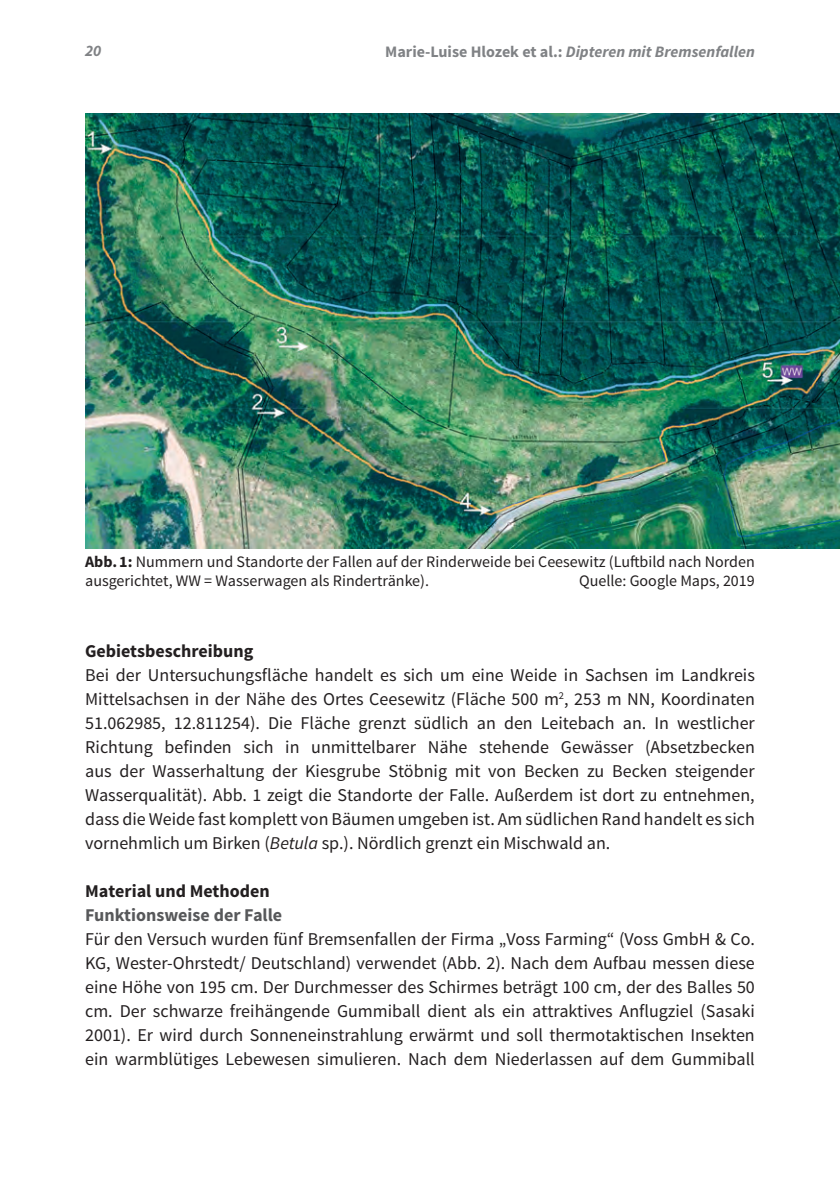
<style>
.page{position:relative;width:840px;height:1191px;background:#fff}
.page>*{position:absolute;margin:0;border:0;box-sizing:border-box;transform-origin:0 0}
.t1{font:18px/24px "Source Sans Pro";color:#231f20;text-align:justify}
.t2{font:700 18px "Source Sans Pro";color:#231f20}
.t3{font:700 18px "Source Sans Pro";color:#57585a}
.t4{font:16px/19.2px "Source Sans Pro";color:#231f20}
.t5{font:italic 700 16px "Source Sans Pro";color:#808285}
.s1{font-style:normal}
.s2{font-weight:700}
.s3{font-style:italic}
</style>
<div class="page">
<img style="left:85px;top:113px;width:754px;height:436px">
<p class="t5" style="left:85px;top:40px;width:18px">20</p>
<p class="t5" style="left:385px;top:42px;width:371px"><span class="s1">Marie-Luise Hlozek et al.:</span> Dipteren mit Bremsenfallen</p>
<p class="t4" style="left:85px;top:552px;width:670px"><span class="s2">Abb.1:</span> Nummern und Standorte der Fallen auf der Rinderweide bei Ceesewitz (Luftbild nach Norden ausgerichtet, WW = Wasserwagen als Rindertränke).</p>
<p class="t4" style="left:578px;top:572px;width:177px">Quelle: Google Maps, 2019</p>
<p class="t2" style="left:85px;top:639px;width:169px">Gebietsbeschreibung</p>
<p class="t1" style="left:85px;top:663px;width:671px">Bei der Untersuchungsfläche handelt es sich um eine Weide in Sachsen im Landkreis Mittelsachsen in der Nähe des Ortes Ceesewitz (Fläche 500 m<sup>2</sup>, 253 m NN, Koordinaten 51.062985, 12.811254). Die Fläche grenzt südlich an den Leitebach an. In westlicher Richtung befinden sich in unmittelbarer Nähe stehende Gewässer (Absetzbecken aus der Wasserhaltung der Kiesgrube Stöbnig mit von Becken zu Becken steigender Wasserqualität). Abb. 1 zeigt die Standorte der Falle. Außerdem ist dort zu entnehmen, dass die Weide fast komplett von Bäumen umgeben ist. Am südlichen Rand handelt es sich vornehmlich um Birken (<span class="s3">Betula</span> sp.). Nördlich grenzt ein Mischwald an.</p>
<p class="t2" style="left:85px;top:879px;width:186px">Material und Methoden</p>
<p class="t3" style="left:85px;top:903px;width:198px">Funktionsweise der Falle</p>
<p class="t1" style="left:85px;top:927px;width:671px">Für den Versuch wurden fünf Bremsenfallen der Firma „Voss Farming“ (Voss GmbH &amp; Co.<br>KG, Wester-Ohrstedt/ Deutschland) verwendet (Abb. 2). Nach dem Aufbau messen diese eine Höhe von 195 cm. Der Durchmesser des Schirmes beträgt 100 cm, der des Balles 50 cm. Der schwarze freihängende Gummiball dient als ein attraktives Anflugziel (Sasaki 2001). Er wird durch Sonneneinstrahlung erwärmt und soll thermotaktischen Insekten ein warmblütiges Lebewesen simulieren. Nach dem Niederlassen auf dem Gummiball</p>
</div>
